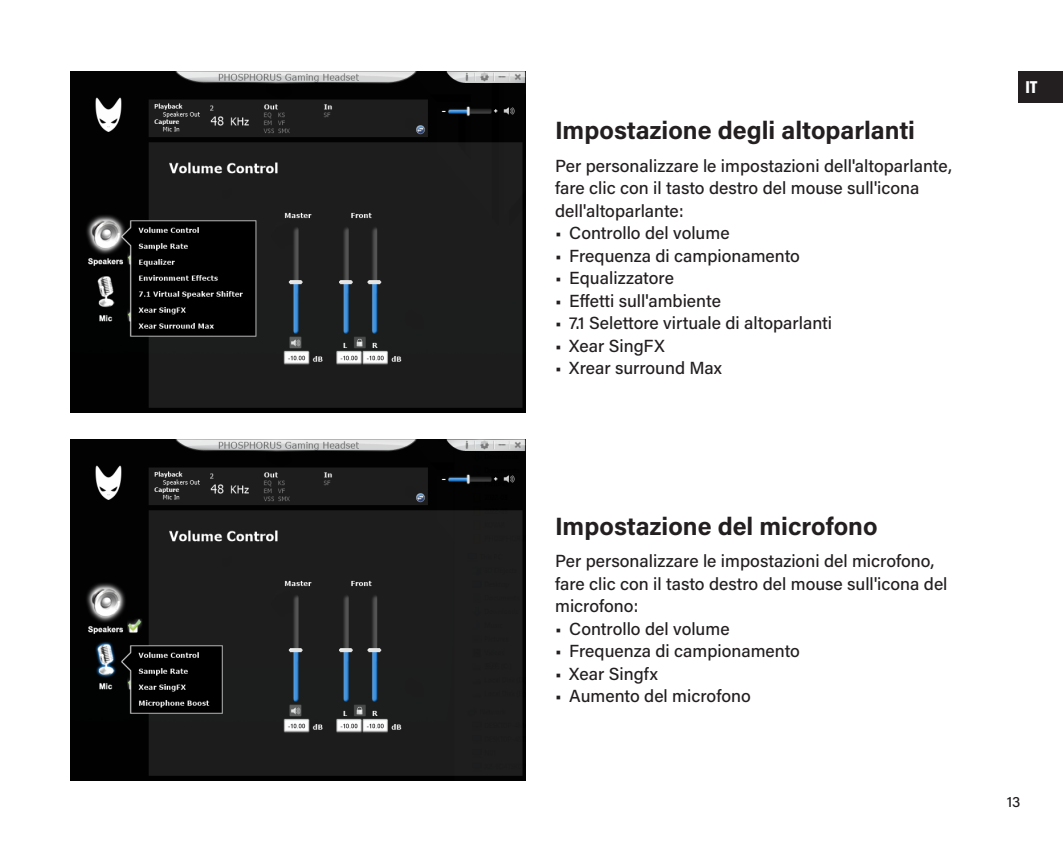
<style>
.page{position:relative;width:1063px;height:851px;background:#fff}
.page>*{position:absolute;margin:0;border:0;box-sizing:border-box;transform-origin:0 0}
.t1{font:700 25px "Acumin Pro";color:#231f20}
.t2{font:500 17.5px/22.5px "Acumin Pro";color:#231f20}
.t3{font:900 17.5px "Acumin Pro Cond";color:#fff}
.t4{font:500 15px "Acumin Pro";color:#231f20}
</style>
<div class="page">
<div style="left:1018px;top:71px;width:45px;height:32px;background:#231f20"></div>
<img style="left:71px;top:71px;width:454px;height:341px">
<img style="left:71px;top:439px;width:454px;height:341px">
<p class="t1" style="left:555px;top:113px;width:361px">Impostazione degli altoparlanti</p>
<p class="t2" style="left:555px;top:153px;width:398px">Per personalizzare le impostazioni dell'altoparlante, fare clic con il tasto destro del mouse sull'icona dell'altoparlante:</p>
<p class="t2" style="left:555px;top:221px;width:176px">• Controllo del volume</p>
<p class="t2" style="left:555px;top:243px;width:246px">• Frequenza di campionamento</p>
<p class="t2" style="left:555px;top:266px;width:120px">• Equalizzatore</p>
<p class="t2" style="left:555px;top:288px;width:167px">• Effetti sull'ambiente</p>
<p class="t2" style="left:555px;top:311px;width:279px">• 7.1 Selettore virtuale di altoparlanti</p>
<p class="t2" style="left:555px;top:333px;width:111px">• Xear SingFX</p>
<p class="t2" style="left:555px;top:356px;width:168px">• Xrear surround Max</p>
<p class="t3" style="left:1025px;top:75px;width:14px">IT</p>
<p class="t1" style="left:555px;top:508px;width:324px">Impostazione del microfono</p>
<p class="t2" style="left:555px;top:549px;width:394px">Per personalizzare le impostazioni del microfono, fare clic con il tasto destro del mouse sull'icona del microfono:</p>
<p class="t2" style="left:555px;top:616px;width:176px">• Controllo del volume</p>
<p class="t2" style="left:555px;top:639px;width:246px">• Frequenza di campionamento</p>
<p class="t2" style="left:555px;top:661px;width:104px">• Xear Singfx</p>
<p class="t2" style="left:555px;top:684px;width:197px">• Aumento del microfono</p>
<p class="t4" style="left:1007px;top:791px;width:15px">13</p>
</div>
